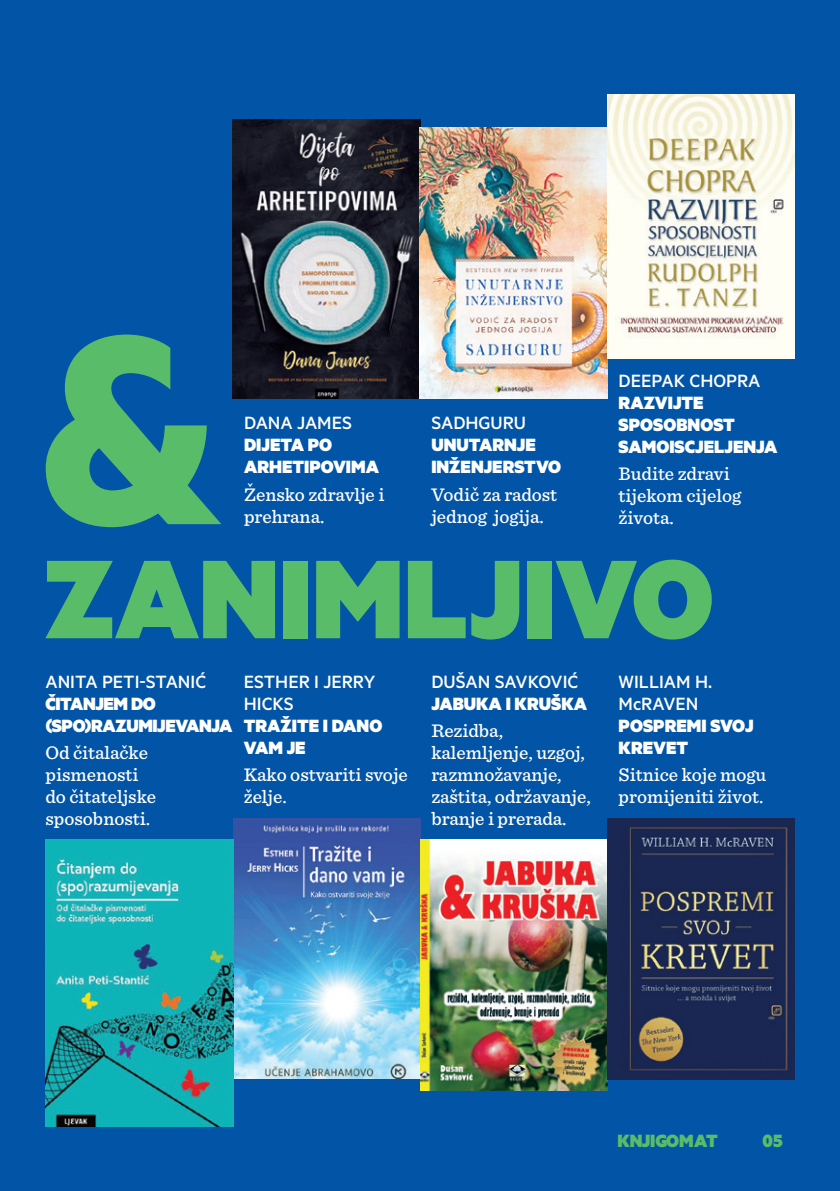
<style>
.page{position:relative;width:840px;height:1191px;background:#fff}
.page>*{position:absolute;margin:0;border:0;box-sizing:border-box;transform-origin:0 0}
.t1{font:700 303.8px "Metric";color:#59bc68}
.t2{font:900 126px "Metric";color:#59bc68}
.t3{font:900 20px/22px "Metric";color:#fff}
.t4{font:500 20px/22px "Metric";color:#fff}
.t5{font:900 20px/22px "Metric";letter-spacing:-.02em;color:#fff}
.t6{font:900 20px "Metric";color:#59bc68}
.t7{font:500 19px/22px "Sentinel";color:#fff}
</style>
<div class="page">
<div style="left:0;top:0;width:839px;height:1191px;background:#0154a6"></div>
<img style="left:232px;top:119px;width:188px;height:280px">
<img style="left:419px;top:128px;width:188px;height:271px">
<img style="left:607px;top:95px;width:187px;height:263px">
<img style="left:233px;top:818px;width:187px;height:260px">
<img style="left:45px;top:840px;width:188px;height:286px">
<img style="left:420px;top:840px;width:187px;height:250px">
<img style="left:607px;top:818px;width:187px;height:262px">
<h1 class="t1" style="left:37px;top:244px;width:186px">&amp;</h1>
<p class="t4" style="left:244px;top:411px;width:109px">DANA JAMES</p>
<p class="t3" style="left:244px;top:433px;width:136px">DIJETA PO<br>ARHETIPOVIMA</p>
<p class="t7" style="left:244px;top:483px;width:142px">Žensko zdravlje i prehrana.</p>
<p class="t4" style="left:431px;top:411px;width:96px">SADHGURU</p>
<p class="t3" style="left:431px;top:433px;width:131px">UNUTARNJE<br>INŽENJERSTVO</p>
<p class="t7" style="left:431px;top:483px;width:127px">Vodič za radost jednog jogija.</p>
<p class="t4" style="left:618px;top:369px;width:143px">DEEPAK CHOPRA</p>
<p class="t3" style="left:618px;top:391px;width:160px">RAZVIJTE<br>SPOSOBNOST<br>SAMOISCJELJENJA</p>
<p class="t7" style="left:618px;top:462px;width:124px">Budite zdravi tijekom cijelog života.</p>
<h2 class="t2" style="left:44px;top:520px;width:670px">ZANIMLJIVO</h2>
<p class="t4" style="left:45px;top:670px;width:162px">ANITA PETI-STANIĆ</p>
<p class="t5" style="left:45px;top:691px;width:188px">ČITANJEM DO (SPO)RAZUMIJEVANJA</p>
<p class="t7" style="left:45px;top:741px;width:112px">Od čitalačke pismenosti do čitateljske sposobnosti.</p>
<p class="t4" style="left:244px;top:670px;width:133px">ESTHER I JERRY<br>HICKS</p>
<p class="t3" style="left:244px;top:713px;width:140px">TRAŽITE I DANO<br>VAM JE</p>
<p class="t7" style="left:244px;top:763px;width:165px">Kako ostvariti svoje želje.</p>
<p class="t4" style="left:431px;top:670px;width:148px">DUŠAN SAVKOVIĆ</p>
<p class="t3" style="left:431px;top:691px;width:157px">JABUKA I KRUŠKA</p>
<p class="t7" style="left:431px;top:719px;width:161px">Rezidba, kalemljenje, uzgoj, razmnožavanje, zaštita, održavanje, branje i prerada.</p>
<p class="t4" style="left:618px;top:670px;width:95px">WILLIAM H.<br>McRAVEN</p>
<p class="t3" style="left:618px;top:713px;width:136px">POSPREMI SVOJ<br>KREVET</p>
<p class="t7" style="left:618px;top:763px;width:149px">Sitnice koje mogu promijeniti život.</p>
<p class="t6" style="left:617px;top:1128px;width:102px">KNJIGOMAT</p>
<p class="t6" style="left:762px;top:1128px;width:22px">05</p>
</div>
